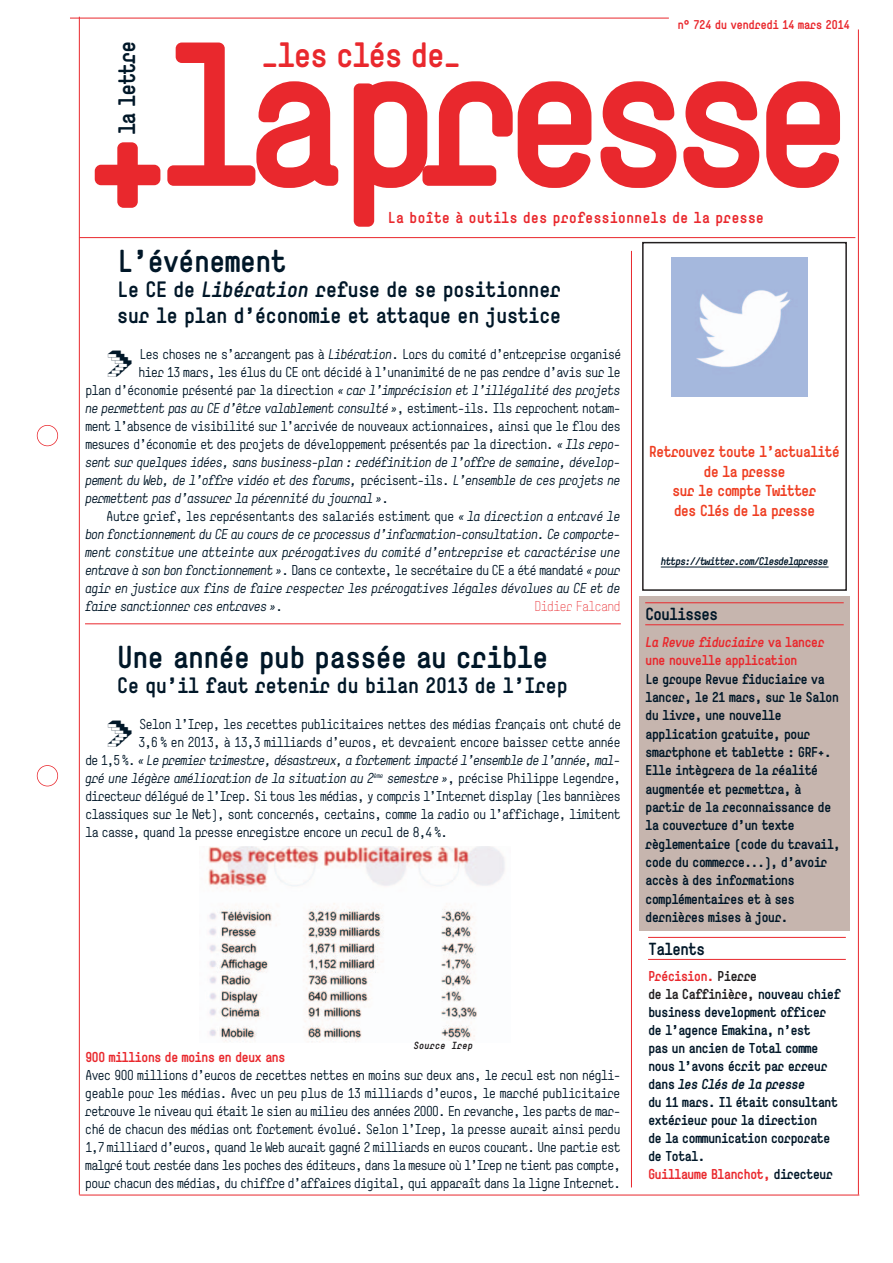
<style>
.page{position:relative;width:893px;height:1263px;background:#fff}
.page>*{position:absolute;margin:0;border:0;box-sizing:border-box;transform-origin:0 0}
.t1{font:700 193.05px "Simple";letter-spacing:-.12em;color:#e9282d}
.t2{font:38.55px "PEZ";color:#001728}
.t3{font:700 33.3px "Simple";letter-spacing:-.06em;color:#e9282d}
.t4{font:700 30px "Simple";letter-spacing:-.04em;color:#001728}
.t5{font:700 22.5px "Simple";letter-spacing:-.065em;color:#001728}
.t6{font:700 21px/25.5px "Simple";letter-spacing:-.04em;color:#001728}
.t7{font:700 16.5px "Simple";letter-spacing:-.065em;color:#001728}
.t8{font:700 15px/19.5px "Simple";letter-spacing:-.065em;color:#ef3e22;text-align:center}
.t9{font:700 15px "Simple";letter-spacing:-.005em;color:#e9282d}
.t10{font:13.5px/18px "Simple";letter-spacing:-.08em;color:#001728;text-align:justify}
.t11{font:italic 13.5px "Simple";letter-spacing:-.08em;color:#001728}
.t12{font:700 13.5px/18.3px "Simple";letter-spacing:-.065em;color:#001728}
.t13{font:700 13.5px/18.3px "Simple";letter-spacing:-.065em;color:#e9282d}
.t14{font:300 13.5px "Simple";letter-spacing:-.08em;color:#e9282d}
.t15{font:700 12px "Simple";letter-spacing:-.05em;color:#e9282d}
.t16{font:italic 700 10.5px "Simple";letter-spacing:-.08em;color:#001728}
.t17{font:italic 700 9.75px "Simple";color:#231f20}
.s1{font-style:italic}
.s2{font-style:normal}
.s3{color:#e9282d}
.s4{color:#231f20}
</style>
<div class="page">
<hr style="left:85px;top:623px;width:536px;height:1px;background:#e9282d">
<hr style="left:79px;top:17px;width:1px;height:1178px;background:#e9282d">
<hr style="left:631px;top:251px;width:1px;height:936px;background:#e9282d">
<div style="left:37px;top:425px;width:21px;height:21px;border:2px solid #e9282d;border-radius:50%"></div>
<div style="left:37px;top:765px;width:21px;height:21px;border:2px solid #e9282d;border-radius:50%"></div>
<hr style="left:79px;top:237px;width:776px;height:1px;background:#e9282d">
<hr style="left:858px;top:29px;width:1px;height:1166px;background:#e9282d">
<hr style="left:79px;top:1195px;width:780px;height:1px;background:#e9282d">
<hr style="left:70px;top:18px;width:599px;height:1px;background:#e9282d">
<div style="left:642px;top:242px;width:205px;height:349px;border:2px solid #231f20"></div>
<img style="left:672px;top:257px;width:136px;height:140px">
<hr style="left:661px;top:567px;width:167px;height:1px;background:#001728">
<div style="left:639px;top:596px;width:211px;height:335px;background:#c6b5ae"></div>
<hr style="left:645px;top:602px;width:199px;height:1px;background:#e9282d">
<hr style="left:645px;top:624px;width:199px;height:1px;background:#e9282d">
<hr style="left:648px;top:937px;width:198px;height:1px;background:#e9282d">
<hr style="left:648px;top:959px;width:198px;height:1px;background:#e9282d">
<img style="left:208px;top:846px;width:297px;height:196px">
<p class="t15" style="left:677px;top:20px;width:174px">n° 724 du vendredi 14 mars 2014</p>
<h1 class="t1" style="left:74px;top:43px;width:783px">+lapresse</h1>
<h3 class="t3" style="left:261px;top:42px;width:202px">_les clés de_</h3>
<h3 class="t5" style="left:118px;top:135px;width:97px;rotate:-90deg">la lettre</h3>
<p class="t9" style="left:388px;top:212px;width:378px">La boîte à outils des professionnels de la presse</p>
<h3 class="t4" style="left:117px;top:249px;width:171px">L’événement</h3>
<h3 class="t6" style="left:117px;top:279px;width:446px">Le CE de <span class="s1">Libération</span> refuse de se positionner sur le plan d’économie et attaque en justice</h3>
<h2 class="t2" style="left:106px;top:350px;width:28px">&gt;</h2>
<p class="t10" style="left:139px;top:346px;width:484px">Les choses ne s’arrangent pas à <span class="s1">Libération</span>. Lors du comité d'entreprise organisé</p>
<p class="t10" style="left:138px;top:364px;width:484px">hier 13 mars, les élus du CE ont décidé à l'unanimité de ne pas rendre d'avis sur le</p>
<p class="t11" style="left:85px;top:385px;width:537px"><span class="s2">plan d'économie présenté par la direction</span> « car l’imprécision et l'illégalité des projets</p>
<p class="t11" style="left:85px;top:403px;width:537px">ne permettent pas au CE d’être valablement consulté »<span class="s2">, estiment-ils. Ils reprochent notam-</span></p>
<p class="t10" style="left:85px;top:418px;width:537px">ment l’absence de visibilité sur l'arrivée de nouveaux actionnaires, ainsi que le flou des</p>
<p class="t10" style="left:85px;top:436px;width:537px">mesures d'économie et des projets de développement présentés par la direction. <span class="s1">« Ils repo-</span></p>
<p class="t11" style="left:85px;top:457px;width:537px">sent sur quelques idées, sans business-plan : redéfinition de l’offre de semaine, dévelop-</p>
<p class="t11" style="left:85px;top:475px;width:537px">pement du Web, de l’offre vidéo et des forums, <span class="s2">précisent-ils.</span> L'ensemble de ces projets ne</p>
<p class="t11" style="left:85px;top:493px;width:305px">permettent pas d'assurer la pérennité du journal »<span class="s2">.</span></p>
<p class="t10" style="left:106px;top:508px;width:516px">Autre grief, les représentants des salariés estiment que <span class="s1">« la direction a entravé le</span></p>
<p class="t11" style="left:85px;top:529px;width:537px">bon fonctionnement du CE au cours de ce processus d’information-consultation. Ce comporte-</p>
<p class="t11" style="left:85px;top:547px;width:537px">ment constitue une atteinte aux prérogatives du comité d'entreprise et caractérise une</p>
<p class="t10" style="left:85px;top:562px;width:537px"><span class="s1">entrave à son bon fonctionnement »</span>. Dans ce contexte, le secrétaire du CE a été mandaté <span class="s1">« pour</span></p>
<p class="t11" style="left:85px;top:583px;width:537px">agir en justice aux fins de faire respecter les prérogatives légales dévolues au CE et de</p>
<p class="t11" style="left:85px;top:601px;width:199px">faire sanctionner ces entraves »<span class="s2">.</span></p>
<p class="t14" style="left:534px;top:601px;width:88px">Didier Falcand</p>
<h3 class="t4" style="left:117px;top:645px;width:433px">Une année pub passée au crible</h3>
<h3 class="t6" style="left:117px;top:675px;width:452px">Ce qu’il faut retenir du bilan 2013 de l’Irep</h3>
<h2 class="t2" style="left:106px;top:721px;width:28px">&gt;</h2>
<p class="t10" style="left:139px;top:717px;width:484px">Selon l’Irep, les recettes publicitaires nettes des médias français ont chuté de</p>
<p class="t10" style="left:138px;top:735px;width:484px">3,6 % en 2013, à 13,3 milliards d'euros, et devraient encore baisser cette année</p>
<p class="t11" style="left:85px;top:755px;width:537px"><span class="s2">de 1,5 %.</span> « Le premier trimestre, désastreux, a fortement impacté l’ensemble de l’année, mal-</p>
<p class="t11" style="left:85px;top:773px;width:537px">gré une légère amélioration de la situation au 2<sup>ème</sup> semestre »<span class="s2">, précise Philippe Legendre,</span></p>
<p class="t10" style="left:85px;top:789px;width:537px">directeur délégué de l'Irep. Si tous les médias, y compris l’Internet display (les bannières</p>
<p class="t10" style="left:85px;top:807px;width:537px">classiques sur le Net), sont concernés, certains, comme la radio ou l’affichage, limitent</p>
<p class="t10" style="left:85px;top:825px;width:364px">la casse, quand la presse enregistre encore un recul de 8,4 %.</p>
<p class="t17" style="left:414px;top:1042px;width:61px">Source Irep</p>
<p class="t13" style="left:85px;top:1049px;width:202px">900 millions de moins en deux ans</p>
<p class="t10" style="left:85px;top:1067px;width:537px">Avec 900 millions d’euros de recettes nettes en moins sur deux ans, le recul est non négli&shy;geable pour les médias. Avec un peu plus de 13 milliards d’euros, le marché publicitaire retrouve le niveau qui était le sien au milieu des années 2000. En revanche, les parts de mar&shy;ché de chacun des médias ont fortement évolué. Selon l’Irep, la presse aurait ainsi perdu 1,7 milliard d'euros, quand le Web aurait gagné 2 milliards en euros courant. Une partie est malgré tout restée dans les poches des éditeurs, dans la mesure où l’Irep ne tient pas compte, pour chacun des médias, du chiffre d’affaires digital, qui apparaît dans la ligne Internet.</p>
<p class="t8" style="left:649px;top:443px;width:193px">Retrouvez toute l’actualité de la presse<br>sur le compte Twitter<br>des Clés de la presse</p>
<p class="t16" style="left:661px;top:558px;width:169px">https://twitter.com/Clesdelapresse</p>
<p class="t7" style="left:645px;top:608px;width:74px">Coulisses</p>
<p class="t13" style="left:645px;top:634px;width:181px"><span class="s1">La Revue fiduciaire</span> va lancer une nouvelle application</p>
<p class="t12" style="left:645px;top:671px;width:197px">Le groupe Revue fiduciaire va lancer, le 21 mars, sur le Salon du livre, une nouvelle application gratuite, pour smartphone et tablette : GRF+.<br>Elle intègrera de la réalité augmentée et permettra, à partir de la reconnaissance de la couverture d’un texte règlementaire (code du travail, code du commerce...), d’avoir accès à des informations complémentaires et à ses dernières mises à jour.</p>
<p class="t7" style="left:648px;top:942px;width:58px">Talents</p>
<p class="t12" style="left:648px;top:969px;width:194px"><span class="s3">Précision.</span> <span class="s4">Pierre<br>de la Caffinière,</span> nouveau chief business development officer de l'agence Emakina, n’est<br>pas un ancien de Total comme nous l’avons écrit par erreur dans <span class="s1">les Clés de la presse<br></span>du 11 mars. Il était consultant extérieur pour la direction<br>de la communication corporate de Total.<br><span class="s3">Guillaume Blanchot,</span> directeur</p>
</div>
